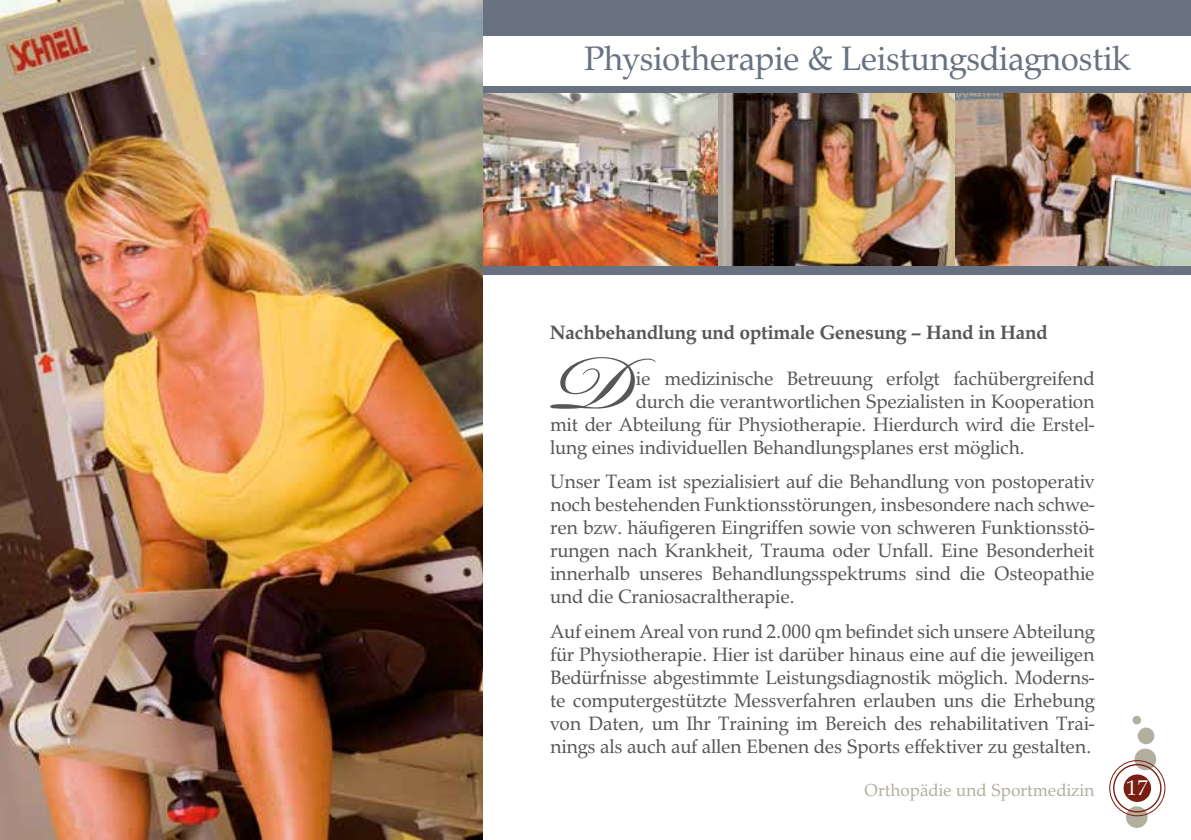
<style>
.page{position:relative;width:1191px;height:840px;background:#fff}
.page>*{position:absolute;margin:0;border:0;box-sizing:border-box;transform-origin:0 0}
.t1{font:119.6px "Bickham Script Pro";color:#575756}
.t2{font:35px "Palladio";letter-spacing:-.01em;color:#687280}
.t3{font:22px "Palladio";color:#fff}
.t4{font:20px/23px "Palladio";letter-spacing:-.01em;color:#575756;text-align:justify}
.t5{font:700 20px "Palladio";color:#575756}
.t6{font:18px "Palladio";color:#b3af9f}
</style>
<div class="page">
<div style="left:482px;top:0;width:709px;height:274px;background:#687280"></div>
<div style="left:476px;top:36px;width:715px;height:49px;background:#fff"></div>
<div style="left:1123px;top:774px;width:28px;height:27px;background:#791e11;border-radius:50%"></div>
<div style="left:1137px;top:727px;width:17px;height:16px;background:#b3af9f;border-radius:50%"></div>
<div style="left:1132px;top:715px;width:9px;height:9px;background:#b3af9f;border-radius:50%"></div>
<svg style="left:1134px;top:748px;width:22px;height:21px"></svg>
<svg style="left:1126px;top:805px;width:21px;height:22px"></svg>
<div style="left:1113px;top:763px;width:48px;height:49px;border:1px solid #791e11;border-radius:50%"></div>
<div style="left:1109px;top:759px;width:56px;height:56px;border:1px solid #791e11;border-radius:50%"></div>
<img style="left:482px;top:94px;width:709px;height:171px">
<img style="left:0;top:0;width:482px;height:839px">
<h2 class="t2" style="left:584px;top:38px;width:548px">Physiotherapie &amp; Leistungsdiagnostik</h2>
<p class="t5" style="left:550px;top:320px;width:499px">Nachbehandlung und optimale Genesung – Hand in Hand</p>
<h1 class="t1" style="left:555px;top:296px;width:82px">D</h1>
<p class="t4" style="left:636px;top:366px;width:460px">ie medizinische Betreuung erfolgt fachübergreifend</p>
<p class="t4" style="left:636px;top:389px;width:460px">durch die verantwortlichen Spezialisten in Kooperation</p>
<p class="t4" style="left:550px;top:412px;width:546px">mit der Abteilung für Physiotherapie. Hierdurch wird die Erstel-</p>
<p class="t4" style="left:550px;top:435px;width:476px">lung eines individuellen Behandlungsplanes erst möglich.</p>
<p class="t4" style="left:550px;top:469px;width:546px">Unser Team ist spezialisiert auf die Behandlung von postoperativ noch bestehenden Funktionsstörungen, insbesondere nach schwe&shy;ren bzw. häufigeren Eingriffen sowie von schweren Funktionsstö&shy;rungen nach Krankheit, Trauma oder Unfall. Eine Besonderheit innerhalb unseres Behandlungsspektrums sind die Osteopathie und die Craniosacraltherapie.</p>
<p class="t4" style="left:550px;top:619px;width:546px">Auf einem Areal von rund 2.000 qm befindet sich unsere Abteilung für Physiotherapie. Hier ist darüber hinaus eine auf die jeweiligen Bedürfnisse abgestimmte Leistungsdiagnostik möglich. Moderns&shy;te computergestützte Messverfahren erlauben uns die Erhebung von Daten, um Ihr Training im Bereich des rehabilitativen Trai&shy;nings als auch auf allen Ebenen des Sports effektiver zu gestalten.</p>
<p class="t6" style="left:864px;top:779px;width:232px">Orthopädie und Sportmedizin</p>
<p class="t3" style="left:1126px;top:774px;width:24px">17</p>
</div>
